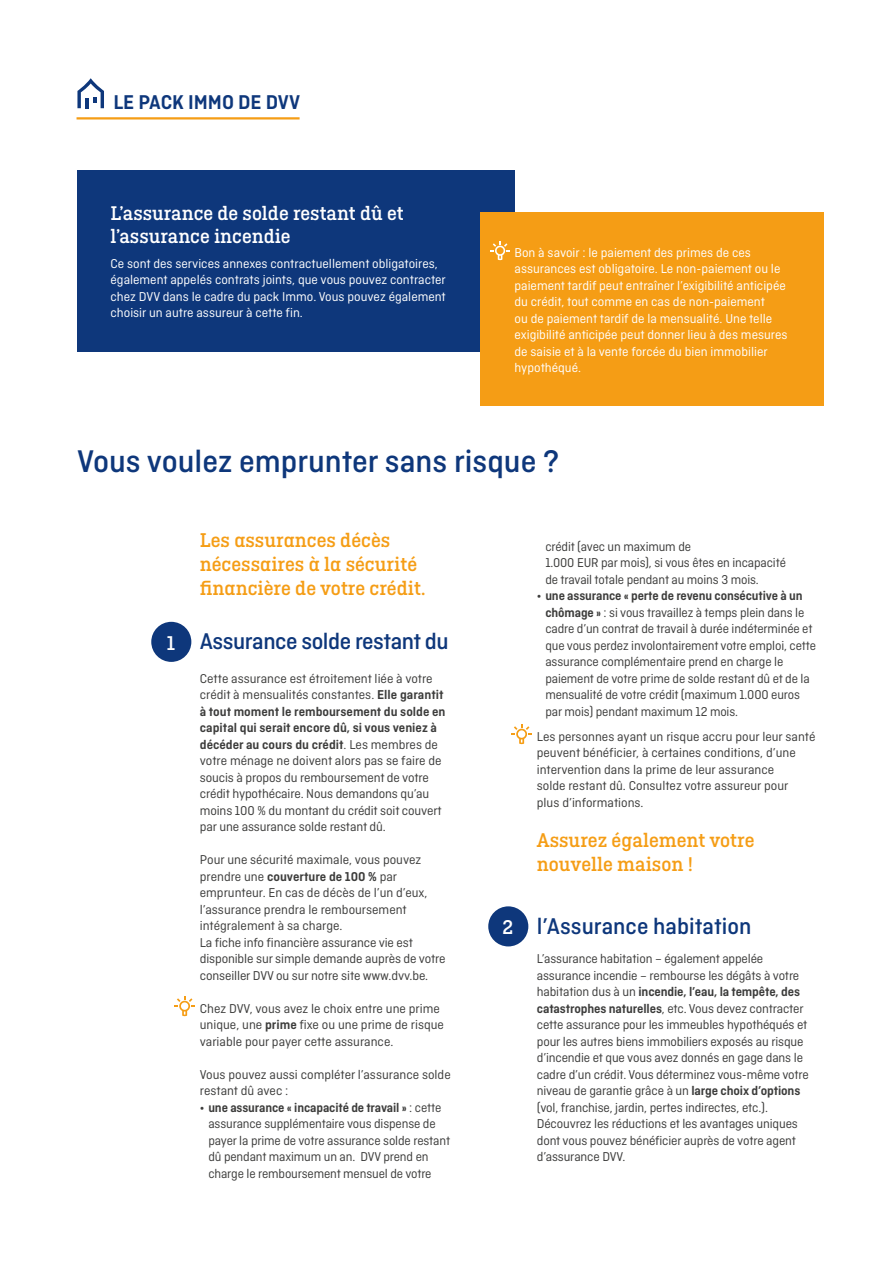
<style>
.page{position:relative;width:893px;height:1263px;background:#fff}
.page>*{position:absolute;margin:0;border:0;box-sizing:border-box;transform-origin:0 0}
.t1{font:500 33px "Ciutadella";color:#0e377b}
.t2{font:500 24px "Ciutadella";letter-spacing:-.02em;color:#0e377b}
.t3{font:500 24px "Ciutadella";color:#0e377b}
.t4{font:500 21px/24px "Ciutadella Slab";color:#f59d15}
.t5{font:600 21px "Ciutadella";color:#0e377b}
.t6{font:500 21px "Ciutadella Slab";color:#fff}
.t7{font:500 20.85px/23.2px "Ciutadella Slab";color:#fff}
.t8{font:13.5px/16.5px "Ciutadella";letter-spacing:-.01em;color:#3c3c3b}
.t9{font:13.5px/16.5px "Ciutadella";color:#fff}
.s1{font-weight:600}
</style>
<div class="page">
<div style="left:151px;top:622px;width:40px;height:40px;background:#0e377b;border-radius:50%"></div>
<svg style="left:174px;top:996px;width:21px;height:20px"></svg>
<svg style="left:511px;top:724px;width:21px;height:20px"></svg>
<div style="left:488px;top:906px;width:40px;height:40px;background:#0e377b;border-radius:50%"></div>
<hr style="left:77px;top:117px;width:223px;height:2px;background:#f59d15">
<svg style="left:77px;top:78px;width:27px;height:30px"></svg>
<div style="left:77px;top:170px;width:437px;height:181px;background:#0e377b"></div>
<div style="left:480px;top:212px;width:344px;height:194px;background:#f59d15"></div>
<svg style="left:490px;top:241px;width:20px;height:19px"></svg>
<h3 class="t5" style="left:113px;top:90px;width:188px">LE PACK IMMO DE DVV</h3>
<h3 class="t7" style="left:111px;top:201px;width:295px">L’assurance de solde restant dû et l’assurance incendie</h3>
<p class="t9" style="left:111px;top:255px;width:337px">Ce sont des services annexes contractuellement obligatoires, également appelés contrats joints, que vous pouvez contracter chez DVV dans le cadre du pack Immo. Vous pouvez également choisir un autre assureur à cette fin.</p>
<p class="t9" style="left:514px;top:244px;width:274px">Bon à savoir : le paiement des primes de ces assurances est obligatoire. Le non-paiement ou le paiement tardif peut entraîner l’exigibilité anticipée du crédit, tout comme en cas de non-paiement<br>ou de paiement tardif de la mensualité. Une telle exigibilité anticipée peut donner lieu à des mesures de saisie et à la vente forcée du bien immobilier hypothéqué.</p>
<h1 class="t1" style="left:77px;top:443px;width:484px">Vous voulez emprunter sans risque ?</h1>
<h3 class="t6" style="left:167px;top:631px;width:10px">1</h3>
<h3 class="t4" style="left:200px;top:529px;width:227px">Les assurances décès nécessaires à la sécurité financière de votre crédit.</h3>
<h2 class="t2" style="left:200px;top:628px;width:250px">Assurance solde restant du</h2>
<p class="t8" style="left:200px;top:670px;width:247px">Cette assurance est étroitement liée à votre crédit à mensualités constantes. <span class="s1">Elle garantit à tout moment le remboursement du solde en capital qui serait encore dû, si vous veniez à décéder au cours du crédit</span>. Les membres de votre ménage ne doivent alors pas se faire de soucis à propos du remboursement de votre crédit hypothécaire. Nous demandons qu’au moins 100 % du montant du crédit soit couvert par une assurance solde restant dû.</p>
<p class="t8" style="left:200px;top:852px;width:247px">Pour une sécurité maximale, vous pouvez prendre une <span class="s1">couverture de 100 %</span> par emprunteur. En cas de décès de l’un d’eux, l’assurance prendra le remboursement intégralement à sa charge.<br>La fiche info financière assurance vie est disponible sur simple demande auprès de votre conseiller DVV ou sur notre site www.dvv.be.</p>
<p class="t8" style="left:200px;top:1000px;width:246px">Chez DVV, vous avez le choix entre une prime unique, une <span class="s1">prime</span> fixe ou une prime de risque variable pour payer cette assurance.</p>
<p class="t8" style="left:200px;top:1066px;width:252px">Vous pouvez aussi compléter l’assurance solde restant dû avec :</p>
<p class="t8" style="left:208px;top:1099px;width:243px;text-indent:-9px"><span class="s1">• une assurance « incapacité de travail »</span> : cette assurance supplémentaire vous dispense de payer la prime de votre assurance solde restant dû pendant maximum un an. DVV prend en charge le remboursement mensuel de votre</p>
<h3 class="t6" style="left:502px;top:916px;width:12px">2</h3>
<p class="t8" style="left:545px;top:538px;width:242px">crédit (avec un maximum de<br>1.000 EUR par mois), si vous êtes en incapacité de travail totale pendant au moins 3 mois.</p>
<p class="t8" style="left:545px;top:588px;width:272px;text-indent:-9px"><span class="s1">• une assurance « perte de revenu consécutive à un chômage »</span> : si vous travaillez à temps plein dans le cadre d’un contrat de travail à durée indéterminée et que vous perdez involontairement votre emploi, cette assurance complémentaire prend en charge le paiement de votre prime de solde restant dû et de la mensualité de votre crédit (maximum 1.000 euros par mois) pendant maximum 12 mois.</p>
<p class="t8" style="left:537px;top:728px;width:280px">Les personnes ayant un risque accru pour leur santé peuvent bénéficier, à certaines conditions, d’une intervention dans la prime de leur assurance<br>solde restant dû. Consultez votre assureur pour<br>plus d’informations.</p>
<h3 class="t4" style="left:537px;top:829px;width:219px">Assurez également votre nouvelle maison !</h3>
<h2 class="t3" style="left:537px;top:912px;width:216px">l’Assurance habitation</h2>
<p class="t8" style="left:537px;top:951px;width:274px">L’assurance habitation – également appelée assurance incendie – rembourse les dégâts à votre habitation dus à un <span class="s1">incendie, l’eau, la tempête, des catastrophes naturelles</span>, etc. Vous devez contracter cette assurance pour les immeubles hypothéqués et pour les autres biens immobiliers exposés au risque d’incendie et que vous avez donnés en gage dans le cadre d’un crédit. Vous déterminez vous-même votre niveau de garantie grâce à un <span class="s1">large choix d’options </span>(vol, franchise, jardin, pertes indirectes, etc.).<br>Découvrez les réductions et les avantages uniques dont vous pouvez bénéficier auprès de votre agent d’assurance DVV.</p>
</div>
